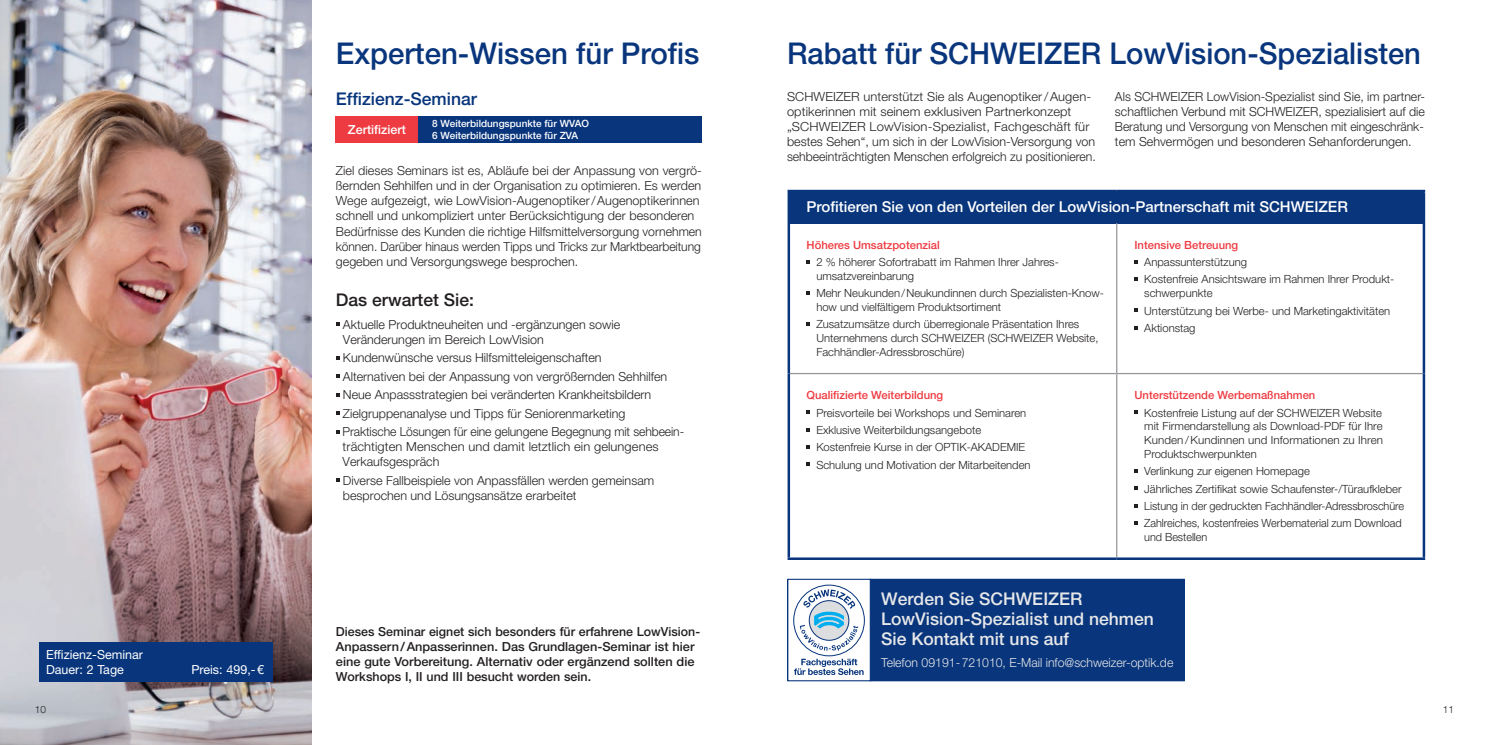
<style>
.page{position:relative;width:1489px;height:745px;background:#fff}
.page>*{position:absolute;margin:0;border:0;box-sizing:border-box;transform-origin:0 0}
.t1{font:500 30px "Helvetica Neue LT Std";color:#08357c}
.t2{font:500 17.5px/20px "Helvetica Neue LT Std";color:#e6e7e9}
.t3{font:500 17.5px "Helvetica Neue LT Std";color:#08357c}
.t4{font:500 17.5px "Helvetica Neue LT Std";color:#231f20}
.t5{font:500 15px "Helvetica Neue LT Std";color:#fff}
.t6{font:300 12.5px/15px "Helvetica Neue LT Std";color:#231f20}
.t7{font:500 12.5px/15px "Helvetica Neue LT Std";color:#231f20}
.t8{font:300 12.5px "Helvetica Neue LT Std";color:#e6e7e9}
.t9{font:12.5px/15px "Helvetica Neue LT Std";color:#fff}
.t10{font:500 12.5px "Helvetica Neue LT Std";color:#fff}
.t11{font:300 11.25px/17.2px "Helvetica Neue LT Std";color:#231f20}
.t12{font:500 11.25px "Helvetica Neue LT Std";color:#ee3a41}
.t13{font:500 10px/12px "Helvetica Neue LT Std";color:#fff}
.t14{font:300 10px "Helvetica Neue LT Std";color:#231f20}
</style>
<div class="page">
<img style="left:0;top:0;width:312px;height:744px">
<div style="left:39px;top:641px;width:234px;height:39px;background:#08357c"></div>
<div style="left:336px;top:116px;width:82px;height:26px;background:#ee3a41"></div>
<div style="left:418px;top:116px;width:283px;height:26px;background:#08357c"></div>
<div style="left:788px;top:191px;width:635px;height:32px;background:#08357c"></div>
<hr style="left:1116px;top:223px;width:1px;height:149px;background:#939598">
<hr style="left:790px;top:372px;width:326px;height:2px;background:#939598">
<hr style="left:1116px;top:372px;width:306px;height:2px;background:#939598">
<hr style="left:1116px;top:374px;width:1px;height:183px;background:#939598">
<hr style="left:787px;top:190px;width:329px;height:2px;background:#08357c">
<hr style="left:787px;top:192px;width:3px;height:31px;background:#08357c">
<hr style="left:1116px;top:190px;width:308px;height:2px;background:#08357c">
<hr style="left:1422px;top:192px;width:2px;height:31px;background:#08357c">
<hr style="left:787px;top:223px;width:3px;height:150px;background:#08357c">
<hr style="left:1422px;top:223px;width:2px;height:150px;background:#08357c">
<hr style="left:787px;top:373px;width:3px;height:184px;background:#08357c">
<hr style="left:1422px;top:373px;width:2px;height:184px;background:#08357c">
<hr style="left:787px;top:557px;width:329px;height:2px;background:#08357c">
<hr style="left:1116px;top:557px;width:308px;height:2px;background:#08357c">
<svg style="left:806px;top:260px;width:4px;height:3px"></svg>
<svg style="left:806px;top:291px;width:4px;height:3px"></svg>
<svg style="left:806px;top:322px;width:4px;height:3px"></svg>
<svg style="left:1134px;top:277px;width:3px;height:4px"></svg>
<svg style="left:1134px;top:308px;width:3px;height:4px"></svg>
<svg style="left:806px;top:410px;width:4px;height:4px"></svg>
<svg style="left:806px;top:428px;width:4px;height:3px"></svg>
<svg style="left:806px;top:445px;width:4px;height:3px"></svg>
<svg style="left:806px;top:462px;width:4px;height:4px"></svg>
<svg style="left:1134px;top:410px;width:3px;height:4px"></svg>
<svg style="left:1134px;top:486px;width:3px;height:4px"></svg>
<svg style="left:336px;top:411px;width:3px;height:4px"></svg>
<svg style="left:336px;top:478px;width:3px;height:4px"></svg>
<div style="left:870px;top:579px;width:314px;height:101px;background:#08357c"></div>
<div style="left:869px;top:578px;width:315px;height:102px;border:1px solid #08357c"></div>
<svg style="left:793px;top:584px;width:71px;height:71px"></svg>
<div style="left:793px;top:584px;width:71px;height:72px;border:1px solid #08357c;border-radius:50%"></div>
<svg style="left:794px;top:658px;width:69px;height:16px"></svg>
<svg style="left:799px;top:589px;width:59px;height:61px"></svg>
<div style="left:787px;top:578px;width:83px;height:102px;border:1px solid #08357c"></div>
<h1 class="t1" style="left:336px;top:35px;width:365px">Experten-Wissen für Profis</h1>
<h1 class="t1" style="left:787px;top:35px;width:635px">Rabatt für SCHWEIZER LowVision-Spezialisten</h1>
<p class="t9" style="left:46px;top:646px;width:98px">Effizienz-Seminar<br>Dauer: 2 Tage</p>
<p class="t9" style="left:191px;top:661px;width:74px">Preis: 499,-€</p>
<h2 class="t3" style="left:336px;top:88px;width:143px">Effizienz-Seminar</h2>
<p class="t10" style="left:348px;top:122px;width:60px">Zertifiziert</p>
<p class="t13" style="left:432px;top:117px;width:158px">8 Weiterbildungspunkte für WVAO<br>6 Weiterbildungspunkte für ZVA</p>
<p class="t6" style="left:336px;top:163px;width:367px">Ziel dieses Seminars ist es, Abläufe bei der Anpassung von vergrö&shy;ßernden Sehhilfen und in der Organisation zu optimieren. Es werden Wege aufgezeigt, wie LowVision-Augenoptiker/Augenoptikerinnen schnell und unkompliziert unter Berücksichtigung der besonderen Bedürfnisse des Kunden die richtige Hilfsmittelversorgung vornehmen können. Darüber hinaus werden Tipps und Tricks zur Marktbearbeitung gegeben und Versorgungswege besprochen.</p>
<h2 class="t4" style="left:336px;top:289px;width:140px">Das erwartet Sie:</h2>
<p class="t6" style="left:343px;top:316px;width:279px">Aktuelle Produktneuheiten und -ergänzungen sowie<br>Veränderungen im Bereich LowVision</p>
<p class="t6" style="left:342px;top:348px;width:343px;line-height:18.5px">Kundenwünsche versus Hilfsmitteleigenschaften<br>Alternativen bei der Anpassung von vergrößernden Sehhilfen Neue Anpassstrategien bei veränderten Krankheitsbildern Zielgruppenanalyse und Tipps für Seniorenmarketing<br>Praktische Lösungen für eine gelungene Begegnung mit sehbeein-</p>
<p class="t6" style="left:342px;top:439px;width:317px">trächtigten Menschen und damit letztlich ein gelungenes<br>Verkaufsgespräch</p>
<p class="t6" style="left:343px;top:472px;width:313px">Diverse Fallbeispiele von Anpassfällen werden gemeinsam besprochen und Lösungsansätze erarbeitet</p>
<p class="t7" style="left:336px;top:623px;width:366px">Dieses Seminar eignet sich besonders für erfahrene LowVision-Anpassern/Anpasserinnen. Das Grundlagen-Seminar ist hier eine gute Vorbereitung. Alternativ oder ergänzend sollten die Workshops I, II und III besucht worden sein.</p>
<p class="t6" style="left:787px;top:89px;width:310px">SCHWEIZER unterstützt Sie als Augenoptiker/Augen&shy;optikerinnen mit seinem exklusiven Partnerkonzept „SCHWEIZER LowVision-Spezialist, Fachgeschäft für bestes Sehen“, um sich in der LowVision-Versorgung von sehbeeinträchtigten Menschen erfolgreich zu positionieren.</p>
<p class="t6" style="left:1114px;top:89px;width:311px;text-align:justify">Als SCHWEIZER LowVision-Spezialist sind Sie, im partner&shy;schaftlichen Verbund mit SCHWEIZER, spezialisiert auf die Beratung und Versorgung von Menschen mit eingeschränk&shy;tem Sehvermögen und besonderen Sehanforderungen.</p>
<p class="t5" style="left:806px;top:198px;width:543px">Profitieren Sie von den Vorteilen der LowVision-Partnerschaft mit SCHWEIZER</p>
<p class="t12" style="left:806px;top:238px;width:135px">Höheres Umsatzpotenzial</p>
<p class="t11" style="left:816px;top:255px;width:244px;line-height:13.8px">2 % höherer Sofortrabatt im Rahmen Ihrer Jahres&shy;umsatzvereinbarung</p>
<p class="t11" style="left:816px;top:286px;width:289px;line-height:13.8px">Mehr Neukunden/Neukundinnen durch Spezialisten-Know&shy;how und vielfältigem Produktsortiment</p>
<p class="t11" style="left:816px;top:317px;width:284px;line-height:13.8px">Zusatzumsätze durch überregionale Präsentation Ihres<br>Unternehmens durch SCHWEIZER (SCHWEIZER Website,<br>Fachhändler-Adressbroschüre)</p>
<p class="t12" style="left:1134px;top:238px;width:105px">Intensive Betreuung</p>
<p class="t11" style="left:1144px;top:253px;width:252px">Anpassunterstützung<br>Kostenfreie Ansichtsware im Rahmen Ihrer Produkt-</p>
<p class="t11" style="left:1144px;top:284px;width:247px">schwerpunkte<br>Unterstützung bei Werbe- und Marketingaktivitäten<br>Aktionstag</p>
<p class="t12" style="left:806px;top:388px;width:138px">Qualifizierte Weiterbildung</p>
<p class="t11" style="left:816px;top:403px;width:216px">Preisvorteile bei Workshops und Seminaren Exklusive Weiterbildungsangebote Kostenfreie Kurse in der OPTIK-AKADEMIE Schulung und Motivation der Mitarbeitenden</p>
<p class="t12" style="left:1134px;top:388px;width:182px">Unterstützende Werbemaßnahmen</p>
<p class="t11" style="left:1144px;top:405px;width:240px;line-height:13.8px;text-align:justify">Kostenfreie Listung auf der SCHWEIZER Website mit Firmendarstellung als Download-PDF für Ihre Kunden /Kundinnen und Informationen zu Ihren Produktschwerpunkten</p>
<p class="t11" style="left:1144px;top:462px;width:261px">Verlinkung zur eigenen Homepage<br>Jährliches Zertifikat sowie Schaufenster-/Türaufkleber Listung in der gedruckten Fachhändler-Adressbroschüre Zahlreiches, kostenfreies Werbematerial zum Download</p>
<p class="t11" style="left:1144px;top:527px;width:65px">und Bestellen</p>
<h2 class="t2" style="left:881px;top:588px;width:274px">Werden Sie SCHWEIZER<br>LowVision-Spezialist und nehmen<br>Sie Kontakt mit uns auf</h2>
<p class="t8" style="left:881px;top:654px;width:293px">Telefon 09191-721010, E-Mail info@schweizer-optik.de</p>
<p class="t14" style="left:35px;top:702px;width:13px">10</p>
<p class="t14" style="left:1442px;top:702px;width:13px">11</p>
</div>
